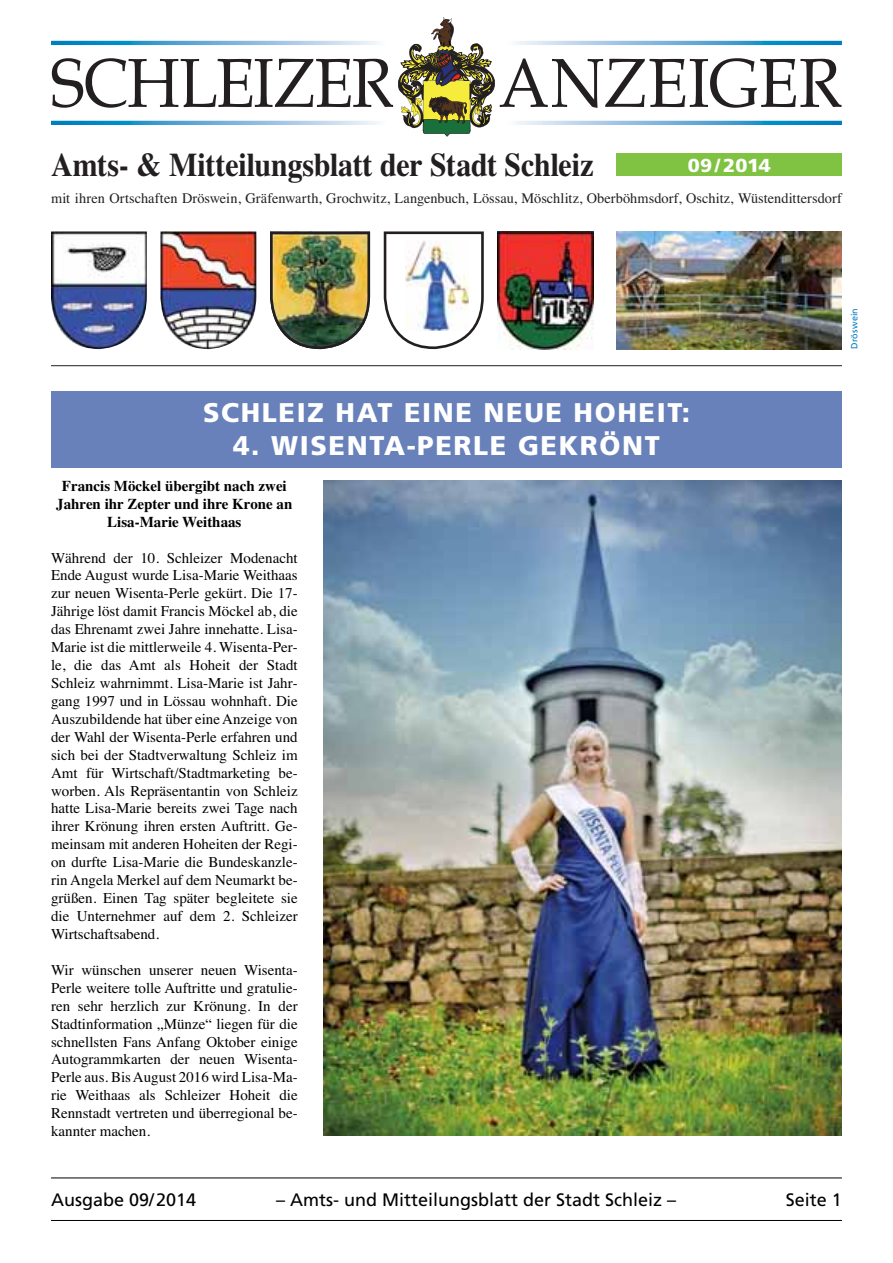
<style>
.page{position:relative;width:893px;height:1263px;background:#fff}
.page>*{position:absolute;margin:0;border:0;box-sizing:border-box;transform-origin:0 0}
.t1{font:69.3px "Book Antiqua";letter-spacing:-.01em;color:#231f20;scale:.91 1}
.t2{font:69.3px "Book Antiqua";letter-spacing:-.01em;color:#231f20;scale:.94 1}
.t3{font:700 33px "Times";letter-spacing:-.01em;color:#231f20;scale:.91 1}
.t4{font:900 27px "Frutiger";letter-spacing:.06em;color:#fff}
.t5{font:900 18.75px "Frutiger";letter-spacing:-.005em;color:#fff;scale:1.05 1}
.t6{font:18px "Frutiger";color:#000}
.t7{font:15px/17.9px "Times";color:#000;text-align:justify}
.t8{font:700 15px/17.9px "Times";color:#000;text-align:center}
.t9{font:14.55px "Times";color:#231f20}
.t10{font:9px "Frutiger";letter-spacing:.02em;color:#007dbd}
</style>
<div class="page">
<div style="left:51px;top:391px;width:791px;height:77px;background:#6881ba"></div>
<hr style="left:51px;top:1177px;width:791px;height:1px;background:#000">
<hr style="left:51px;top:1220px;width:791px;height:1px;background:#000">
<img style="left:270px;top:231px;width:101px;height:119px">
<svg style="left:383px;top:231px;width:101px;height:119px"></svg>
<img style="left:617px;top:231px;width:225px;height:118px">
<svg style="left:51px;top:17px;width:791px;height:120px"></svg>
<div style="left:617px;top:154px;width:225px;height:22px;background:#80c342"></div>
<img style="left:497px;top:231px;width:96px;height:118px">
<img style="left:51px;top:231px;width:96px;height:118px">
<img style="left:161px;top:231px;width:95px;height:118px">
<hr style="left:51px;top:365px;width:791px;height:1px;background:#231f20">
<img style="left:323px;top:480px;width:519px;height:655px">
<h1 class="t1" style="left:51px;top:42px;width:378px">SCHLEIZER</h1>
<h1 class="t2" style="left:499px;top:42px;width:367px">ANZEIGER</h1>
<h2 class="t3" style="left:51px;top:153px;width:597px">Amts- &amp; Mitteilungsblatt der Stadt Schleiz</h2>
<p class="t5" style="left:688px;top:158px;width:80px">09 / 2014</p>
<p class="t9" style="left:51px;top:193px;width:792px">mit ihren Ortschaften Dröswein, Gräfenwarth, Grochwitz, Langenbuch, Lössau, Möschlitz, Oberböhmsdorf, Oschitz, Wüstendittersdorf</p>
<h3 class="t4" style="left:203px;top:402px;width:488px">SCHLEIZ HAT EINE NEUE HOHEIT:</h3>
<h3 class="t4" style="left:233px;top:434px;width:428px">4. WISENTA-PERLE GEKRÖNT</h3>
<p class="t8" style="left:56px;top:478px;width:238px">Francis Möckel übergibt nach zwei<br>Jahren ihr Zepter und ihre Krone an<br>Lisa-Marie Weithaas</p>
<p class="t7" style="left:51px;top:550px;width:248px">Während der 10. Schleizer Modenacht Ende August wurde Lisa-Marie Weithaas zur neuen Wisenta-Perle gekürt. Die 17- Jährige löst damit Francis Möckel ab, die das Ehrenamt zwei Jahre innehatte. Lisa-Marie ist die mittlerweile 4. Wisenta-Per&shy;le, die das Amt als Hoheit der Stadt Schleiz wahrnimmt. Lisa-Marie ist Jahr&shy;gang 1997 und in Lössau wohnhaft. Die Auszubildende hat über eine Anzeige von der Wahl der Wisenta-Perle erfahren und sich bei der Stadtverwaltung Schleiz im Amt für Wirtschaft/Stadtmarketing be&shy;worben. Als Repräsentantin von Schleiz hatte Lisa-Marie bereits zwei Tage nach ihrer Krönung ihren ersten Auftritt. Ge&shy;meinsam mit anderen Hoheiten der Regi&shy;on durfte Lisa-Marie die Bundeskanzle&shy;rin Angela Merkel auf dem Neumarkt be&shy;grüßen. Einen Tag später begleitete sie die Unternehmer auf dem 2. Schleizer Wirtschaftsabend.</p>
<p class="t7" style="left:51px;top:962px;width:248px">Wir wünschen unserer neuen Wisenta-Perle weitere tolle Auftritte und gratulie&shy;ren sehr herzlich zur Krönung. In der Stadtinformation „Münze“ liegen für die schnellsten Fans Anfang Oktober einige Autogrammkarten der neuen Wisenta-Perle aus. Bis August 2016 wird Lisa-Ma&shy;rie Weithaas als Schleizer Hoheit die Rennstadt vertreten und überregional be&shy;kannter machen.</p>
<p class="t10" style="left:851px;top:349px;width:42px;rotate:-90deg">Dröswein</p>
<p class="t6" style="left:51px;top:1193px;width:147px">Ausgabe 09/2014</p>
<p class="t6" style="left:276px;top:1193px;width:401px">– Amts- und Mitteilungsblatt der Stadt Schleiz –</p>
<p class="t6" style="left:786px;top:1193px;width:58px">Seite 1</p>
</div>
